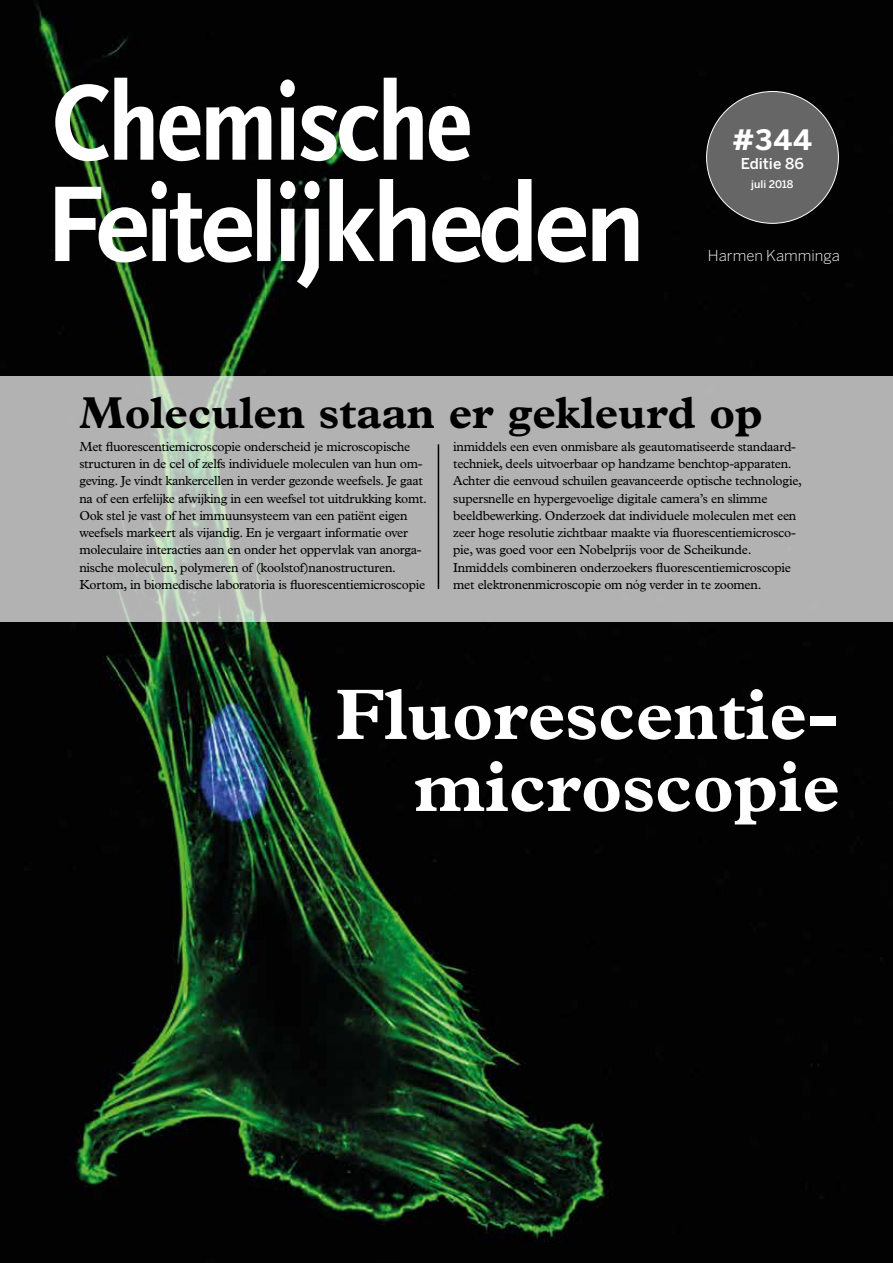
<style>
.page{position:relative;width:893px;height:1263px;background:#fff}
.page>*{position:absolute;margin:0;border:0;box-sizing:border-box;transform-origin:0 0}
.t1{font:700 72px/72px "Plantin Std";color:#fff;text-align:right}
.t2{font:700 45px "Plantin Std";color:#000}
.t3{font:700 27.9px "Benton Sans";color:#fff}
.t4{font:300 15px "Benton Sans";color:#fff}
.t5{font:500 14.85px "Benton Sans";color:#fff}
.t6{font:13.2px/17.2px "Plantin Std";letter-spacing:-.02em;color:#000}
.t7{font:500 10.5px "Benton Sans";color:#fff}
</style>
<div class="page">
<img style="left:0;top:0;width:893px;height:1263px">
<div style="left:707px;top:92px;width:131px;height:131px;background:#666;border-radius:50%"></div>
<div style="left:0;top:377px;width:893px;height:245px;background:#b2b2b2"></div>
<svg style="left:55px;top:78px;width:415px;height:83px"></svg>
<svg style="left:55px;top:179px;width:583px;height:109px;fill:#020202"></svg>
<hr style="left:438px;top:444px;width:1px;height:145px;background:#000">
<h3 class="t3" style="left:733px;top:124px;width:81px">#344</h3>
<p class="t5" style="left:741px;top:155px;width:65px">Editie 86</p>
<p class="t7" style="left:751px;top:178px;width:44px">juli 2018</p>
<p class="t4" style="left:708px;top:247px;width:133px">Harmen Kamminga</p>
<h2 class="t2" style="left:79px;top:386px;width:685px">Moleculen staan er gekleurd op</h2>
<p class="t6" style="left:79px;top:438px;width:349px">Met fluorescentiemicroscopie onderscheid je microscopische structuren in de cel of zelfs individuele moleculen van hun om&shy;geving. Je vindt kankercellen in verder gezonde weefsels. Je gaat na of een erfelijke afwijking in een weefsel tot uitdrukking komt.<br>Ook stel je vast of het immuunsysteem van een patiënt eigen weefsels markeert als vijandig. En je vergaart informatie over moleculaire interacties aan en onder het oppervlak van anorga&shy;nische moleculen, polymeren of (koolstof)nanostructuren.<br>Kortom, in biomedische laboratoria is fluorescentiemicroscopie</p>
<p class="t6" style="left:453px;top:438px;width:350px">inmiddels een even onmisbare als geautomatiseerde standaard&shy;techniek, deels uitvoerbaar op handzame benchtop-apparaten.<br>Achter die eenvoud schuilen geavanceerde optische technologie, supersnelle en hypergevoelige digitale camera’s en slimme beeldbewerking. Onderzoek dat individuele moleculen met een zeer hoge resolutie zichtbaar maakte via fluorescentiemicrosco&shy;pie, was goed voor een Nobelprijs voor de Scheikunde.<br>Inmiddels combineren onderzoekers fluorescentiemicroscopie met elektronenmicroscopie om nóg verder in te zoomen.</p>
<h1 class="t1" style="left:335px;top:678px;width:506px">Fluorescentie&shy;microscopie</h1>
</div>
